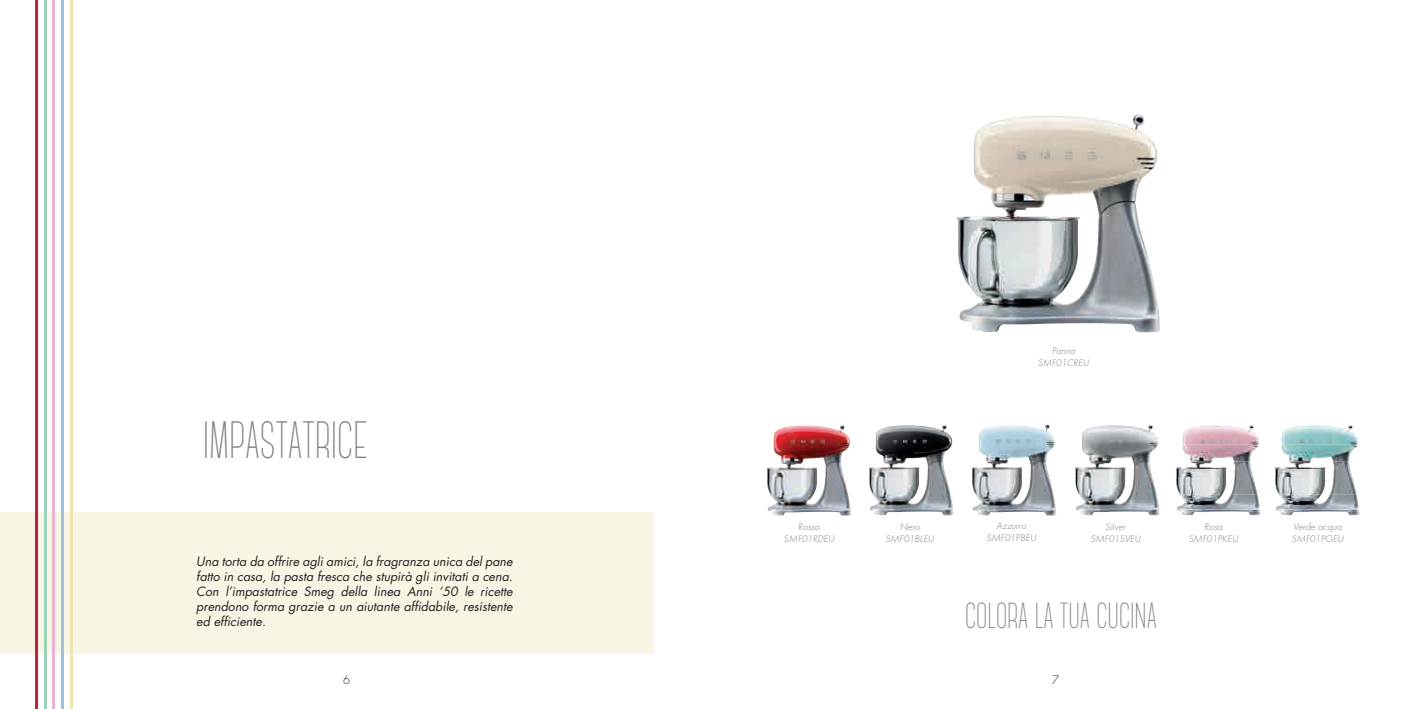
<style>
.page{position:relative;width:1418px;height:709px;background:#fff}
.page>*{position:absolute;margin:0;border:0;box-sizing:border-box;transform-origin:0 0}
.t1{font:300 52.5px "Canter";color:#808285;scale:.89 1}
.t2{font:300 36.25px "Canter";color:#808285;scale:.89 1}
.t3{font:italic 12.5px/15px "Futura";color:#231f20;text-align:justify}
.t4{font:300 11.25px "Futura Std";color:#231f20}
.t5{font:italic 300 10px/12px "Futura";color:#808285;text-align:center}
</style>
<div class="page">
<img style="left:766px;top:425px;width:85px;height:90px">
<img style="left:868px;top:425px;width:85px;height:90px">
<img style="left:971px;top:425px;width:85px;height:90px">
<img style="left:1074px;top:425px;width:85px;height:90px">
<img style="left:1192px;top:425px;width:61px;height:3px">
<img style="left:1182px;top:428px;width:77px;height:33px">
<img style="left:1175px;top:461px;width:78px;height:17px">
<img style="left:1176px;top:478px;width:81px;height:16px">
<img style="left:1177px;top:494px;width:83px;height:17px">
<img style="left:1181px;top:511px;width:79px;height:4px">
<img style="left:1291px;top:425px;width:61px;height:3px">
<img style="left:1281px;top:428px;width:77px;height:33px">
<img style="left:1274px;top:461px;width:78px;height:17px">
<img style="left:1275px;top:478px;width:81px;height:16px">
<img style="left:1276px;top:494px;width:82px;height:17px">
<img style="left:1280px;top:511px;width:79px;height:4px">
<img style="left:956px;top:115px;width:204px;height:217px">
<div style="left:0;top:512px;width:654px;height:142px;background:#f9f5e5"></div>
<hr style="left:70px;top:0;width:3px;height:709px;background:#efdfab">
<hr style="left:61px;top:0;width:3px;height:709px;background:#9ec1e2">
<hr style="left:52px;top:0;width:3px;height:709px;background:#eab1d1">
<hr style="left:44px;top:0;width:2px;height:709px;background:#9ad3b4">
<hr style="left:35px;top:0;width:3px;height:709px;background:#c41e3c">
<h1 class="t1" style="left:203px;top:415px;width:187px">IMPASTATRICE</h1>
<p class="t3" style="left:196px;top:554px;width:318px">Una torta da offrire agli amici, la fragranza unica del pane fatto in casa, la pasta fresca che stupirà gli invitati a cena.<br>Con l’impastatrice Smeg della linea Anni ’50 le ricette prendono forma grazie a un aiutante affidabile, resistente ed efficiente.</p>
<p class="t5" style="left:1037px;top:345px;width:53px">Panna<br>SMF01CREU</p>
<p class="t5" style="left:783px;top:520px;width:52px">Rosso<br>SMF01RDEU</p>
<p class="t5" style="left:885px;top:520px;width:50px">Nero<br>SMF01BLEU</p>
<p class="t5" style="left:986px;top:519px;width:51px">Azzurro<br>SMF01PBEU</p>
<p class="t5" style="left:1090px;top:520px;width:52px">Silver<br>SMF01SVEU</p>
<p class="t5" style="left:1188px;top:520px;width:51px">Rosa<br>SMF01PKEU</p>
<p class="t5" style="left:1291px;top:520px;width:54px;text-align:left">Verde acqua<br>SMF01PGEU</p>
<h2 class="t2" style="left:965px;top:599px;width:217px">COLORA LA TUA CUCINA</h2>
<p class="t4" style="left:343px;top:673px;width:8px">6</p>
<p class="t4" style="left:1052px;top:673px;width:8px">7</p>
</div>
